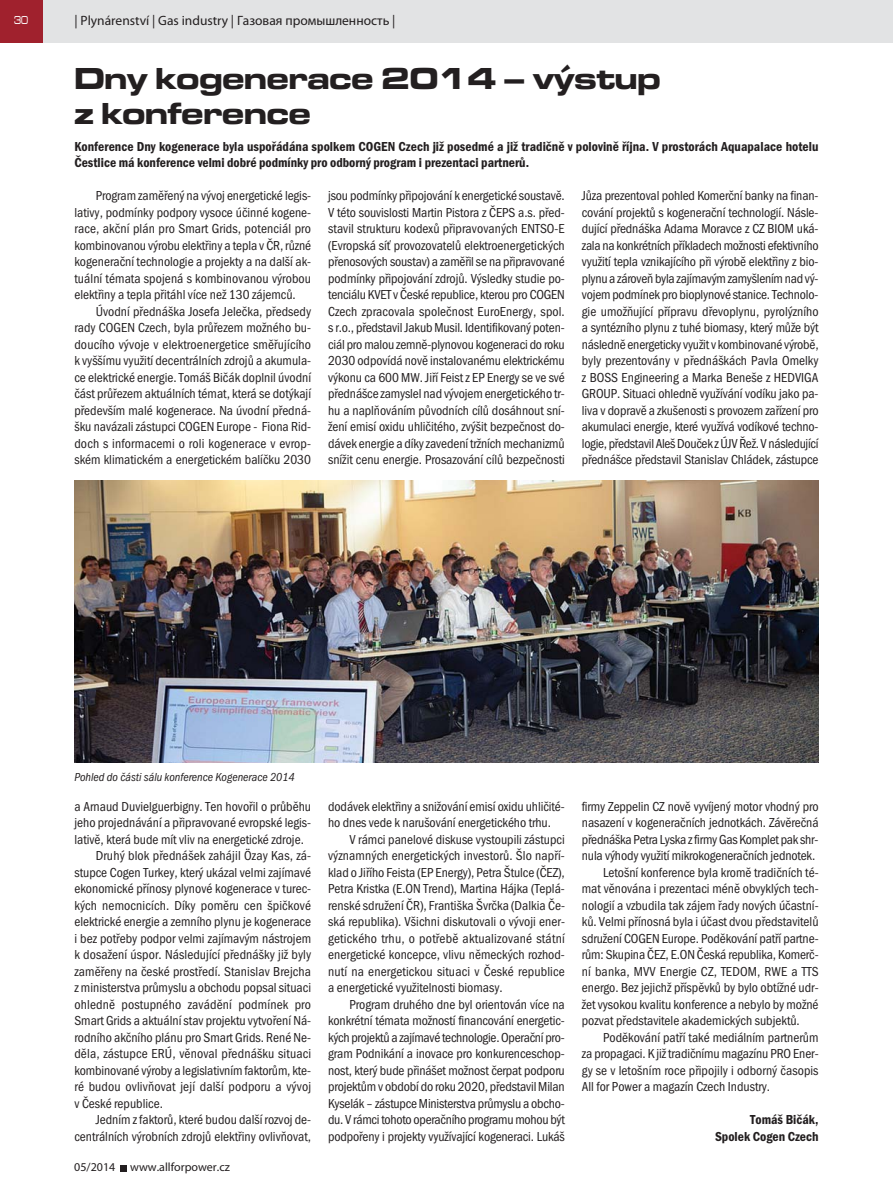
<style>
.page{position:relative;width:893px;height:1191px;background:#fff}
.page>*{position:absolute;margin:0;border:0;box-sizing:border-box;transform-origin:0 0}
.t1{font:700 expanded 31.5px/34.5px "Microgramma DOT";color:#231f20}
.t2{font:13.5px/16.5px "Franklin Got Itc TOT Boo Con";color:#231f20;text-align:justify}
.t3{font:13.5px/16.5px "Franklin Got Itc TOT Dem Con";letter-spacing:.005em;color:#231f20;text-align:right}
.t4{font:13.5px "Myriad Pro";color:#231f20}
.t5{font:12px "Franklin Got Itc TOT Boo Con Ita";color:#231f20}
.t6{font:12px "Myriad Pro";color:#231f20}
.t7{font:500 expanded 12px "Microgramma DOT";color:#fff;scale:.7 1}
</style>
<div class="page">
<div style="left:43px;top:0;width:850px;height:43px;background:#e2e3e4"></div>
<div style="left:0;top:0;width:43px;height:43px;background:#a0212d"></div>
<svg style="left:120px;top:1165px;width:6px;height:6px"></svg>
<img style="left:74px;top:481px;width:745px;height:282px">
<p class="t7" style="left:14px;top:13px;width:21px">30</p>
<p class="t4" style="left:74px;top:15px;width:323px">| Plynárenství | Gas industry | Газовая промышленность |</p>
<h1 class="t1" style="left:74px;top:65px;width:588px">Dny kogenerace 2014 – výstup z konference</h1>
<p class="t3" style="left:74px;top:139px;width:746px;text-align:left">Konference Dny kogenerace byla uspořádána spolkem COGEN Czech již posedmé a již tradičně v polovině října. V prostorách Aquapalace hotelu<br>Čestlice má konference velmi dobré podmínky pro odborný program i prezentaci partnerů.</p>
<p class="t2" style="left:74px;top:189px;width:238px;text-indent:21px">Program zaměřený na vývoj energetické legis&shy;lativy, podmínky podpory vysoce účinné kogene&shy;race, akční plán pro Smart Grids, potenciál pro kombinovanou výrobu elektřiny a tepla v ČR, různé kogenerační technologie a projekty a na další ak&shy;tuální témata spojená s kombinovanou výrobou elektřiny a tepla přitáhl více než 130 zájemců.</p>
<p class="t2" style="left:74px;top:304px;width:238px;text-indent:21px">Úvodní přednáška Josefa Jelečka, předsedy rady COGEN Czech, byla průřezem možného bu&shy;doucího vývoje v elektroenergetice směřujícího k vyššímu využití decentrálních zdrojů a akumula&shy;ce elektrické energie. Tomáš Bičák doplnil úvodní část průřezem aktuálních témat, která se dotýkají především malé kogenerace. Na úvodní předná&shy;šku navázali zástupci COGEN Europe - Fiona Rid&shy;doch s informacemi o roli kogenerace v evrop&shy;ském klimatickém a energetickém balíčku 2030</p>
<p class="t2" style="left:328px;top:189px;width:238px">jsou podmínky připojování k energetické soustavě.<br>V této souvislosti Martin Pistora z ČEPS a.s. před&shy;stavil strukturu kodexů připravovaných ENTSO-E (Evropská síť provozovatelů elektroenergetických přenosových soustav) a zaměřil se na připravované podmínky připojování zdrojů. Výsledky studie po&shy;tenciálu KVET v České republice, kterou pro COGEN Czech zpracovala společnost EuroEnergy, spol. s r.o., představil Jakub Musil. Identifikovaný poten&shy;ciál pro malou zemně-plynovou kogeneraci do roku 2030 odpovídá nově instalovanému elektrickému výkonu ca 600 MW. Jiří Feist z EP Energy se ve své přednášce zamyslel nad vývojem energetického tr&shy;hu a naplňováním původních cílů dosáhnout sní&shy;žení emisí oxidu uhličitého, zvýšit bezpečnost do&shy;dávek energie a díky zavedení tržních mechanizmů snížit cenu energie. Prosazování cílů bezpečnosti</p>
<p class="t2" style="left:582px;top:189px;width:238px">Jůza prezentoval pohled Komerční banky na finan&shy;cování projektů s kogenerační technologií. Násle&shy;dující přednáška Adama Moravce z CZ BIOM uká&shy;zala na konkrétních příkladech možnosti efektivního využití tepla vznikajícího při výrobě elektřiny z bio&shy;plynu a zároveň byla zajímavým zamyšlením nad vý&shy;vojem podmínek pro bioplynové stanice. Technolo&shy;gie umožňující přípravu dřevoplynu, pyrolýzního a syntézního plynu z tuhé biomasy, který může být následně energeticky využit v kombinované výrobě, byly prezentovány v přednáškách Pavla Omelky z BOSS Engineering a Marka Beneše z HEDVIGA GROUP. Situaci ohledně využívání vodíku jako pa&shy;liva v dopravě a zkušenosti s provozem zařízení pro akumulaci energie, které využívá vodíkové techno&shy;logie, představil Aleš Douček z ÚJV Řež. V následující přednášce představil Stanislav Chládek, zástupce</p>
<p class="t5" style="left:74px;top:773px;width:222px">Pohled do části sálu konference Kogenerace 2014</p>
<p class="t2" style="left:74px;top:799px;width:238px">a Arnaud Duvielguerbigny. Ten hovořil o průběhu</p>
<p class="t2" style="left:74px;top:816px;width:238px">jeho projednávání a připravované evropské legis-</p>
<p class="t2" style="left:74px;top:832px;width:231px">lativě, která bude mít vliv na energetické zdroje.</p>
<p class="t2" style="left:96px;top:849px;width:217px">Druhý blok přednášek zahájil Özay Kas, zá-</p>
<p class="t2" style="left:74px;top:865px;width:238px">stupce Cogen Turkey, který ukázal velmi zajímavé</p>
<p class="t2" style="left:74px;top:882px;width:238px">ekonomické přínosy plynové kogenerace v turec-</p>
<p class="t2" style="left:74px;top:898px;width:238px">kých nemocnicích. Díky poměru cen špičkové</p>
<p class="t2" style="left:74px;top:915px;width:238px">elektrické energie a zemního plynu je kogenerace</p>
<p class="t2" style="left:74px;top:931px;width:238px">i bez potřeby podpor velmi zajímavým nástrojem</p>
<p class="t2" style="left:74px;top:948px;width:238px">k dosažení úspor. Následující přednášky již byly</p>
<p class="t2" style="left:74px;top:964px;width:238px">zaměřeny na české prostředí. Stanislav Brejcha</p>
<p class="t2" style="left:74px;top:981px;width:238px">z ministerstva průmyslu a obchodu popsal situaci</p>
<p class="t2" style="left:74px;top:997px;width:238px">ohledně postupného zavádění podmínek pro</p>
<p class="t2" style="left:74px;top:1014px;width:238px">Smart Grids a aktuální stav projektu vytvoření Ná-</p>
<p class="t2" style="left:74px;top:1030px;width:238px">rodního akčního plánu pro Smart Grids. René Ne-</p>
<p class="t2" style="left:74px;top:1047px;width:238px">děla, zástupce ERÚ, věnoval přednášku situaci</p>
<p class="t2" style="left:74px;top:1063px;width:238px">kombinované výroby a legislativním faktorům, kte-</p>
<p class="t2" style="left:74px;top:1080px;width:238px">ré budou ovlivňovat její další podporu a vývoj</p>
<p class="t2" style="left:74px;top:1096px;width:90px">v České republice.</p>
<p class="t2" style="left:96px;top:1113px;width:217px">Jedním z faktorů, které budou další rozvoj de-</p>
<p class="t2" style="left:74px;top:1129px;width:238px">centrálních výrobních zdrojů elektřiny ovlivňovat,</p>
<p class="t6" style="left:74px;top:1162px;width:157px">05/2014 www.allforpower.cz</p>
<p class="t2" style="left:328px;top:799px;width:238px">dodávek elektřiny a snižování emisí oxidu uhličité&shy;ho dnes vede k narušování energetického trhu.</p>
<p class="t2" style="left:328px;top:832px;width:238px;text-indent:21px">V rámci panelové diskuse vystoupili zástupci významných energetických investorů. Šlo napří&shy;klad o Jiřího Feista (EP Energy), Petra Štulce (ČEZ), Petra Kristka (E.ON Trend), Martina Hájka (Teplá&shy;renské sdružení ČR), Františka Švrčka (Dalkia Če&shy;ská republika). Všichni diskutovali o vývoji ener&shy;getického trhu, o potřebě aktualizované státní energetické koncepce, vlivu německých rozhod&shy;nutí na energetickou situaci v České republice a energetické využitelnosti biomasy.</p>
<p class="t2" style="left:328px;top:997px;width:238px;text-indent:21px">Program druhého dne byl orientován více na konkrétní témata možností financování energetic&shy;kých projektů a zajímavé technologie. Operační pro&shy;gram Podnikání a inovace pro konkurenceschop&shy;nost, který bude přinášet možnost čerpat podporu projektům v období do roku 2020, představil Milan Kyselák – zástupce Ministerstva průmyslu a obcho&shy;du. V rámci tohoto operačního programu mohou být podpořeny i projekty využívající kogeneraci. Lukáš</p>
<p class="t2" style="left:582px;top:799px;width:238px">firmy Zeppelin CZ nově vyvíjený motor vhodný pro</p>
<p class="t2" style="left:582px;top:816px;width:238px">nasazení v kogeneračních jednotkách. Závěrečná</p>
<p class="t2" style="left:582px;top:832px;width:238px">přednáška Petra Lyska z firmy Gas Komplet pak shr-</p>
<p class="t2" style="left:582px;top:849px;width:235px">nula výhody využití mikrokogeneračních jednotek.</p>
<p class="t2" style="left:603px;top:865px;width:217px">Letošní konference byla kromě tradičních té-</p>
<p class="t2" style="left:582px;top:882px;width:238px">mat věnována i prezentaci méně obvyklých tech-</p>
<p class="t2" style="left:582px;top:898px;width:238px">nologií a vzbudila tak zájem řady nových účastní-</p>
<p class="t2" style="left:582px;top:915px;width:238px">ků. Velmi přínosná byla i účast dvou představitelů</p>
<p class="t2" style="left:582px;top:931px;width:238px">sdružení COGEN Europe. Poděkování patří partne-</p>
<p class="t2" style="left:582px;top:948px;width:238px">rům: Skupina ČEZ, E.ON Česká republika, Komerč-</p>
<p class="t2" style="left:582px;top:964px;width:238px">ní banka, MVV Energie CZ, TEDOM, RWE a TTS</p>
<p class="t2" style="left:582px;top:981px;width:238px">energo. Bez jejichž příspěvků by bylo obtížné udr-</p>
<p class="t2" style="left:582px;top:997px;width:238px">žet vysokou kvalitu konference a nebylo by možné</p>
<p class="t2" style="left:582px;top:1014px;width:219px">pozvat představitele akademických subjektů.</p>
<p class="t2" style="left:603px;top:1030px;width:217px">Poděkování patří také mediálním partnerům</p>
<p class="t2" style="left:582px;top:1047px;width:238px">za propagaci. K již tradičnímu magazínu PRO Ener-</p>
<p class="t2" style="left:582px;top:1063px;width:238px">gy se v letošním roce připojily i odborný časopis</p>
<p class="t2" style="left:582px;top:1080px;width:190px">All for Power a magazín Czech Industry.</p>
<p class="t3" style="left:715px;top:1112px;width:105px">Tomáš Bičák,<br>Spolek Cogen Czech</p>
</div>
